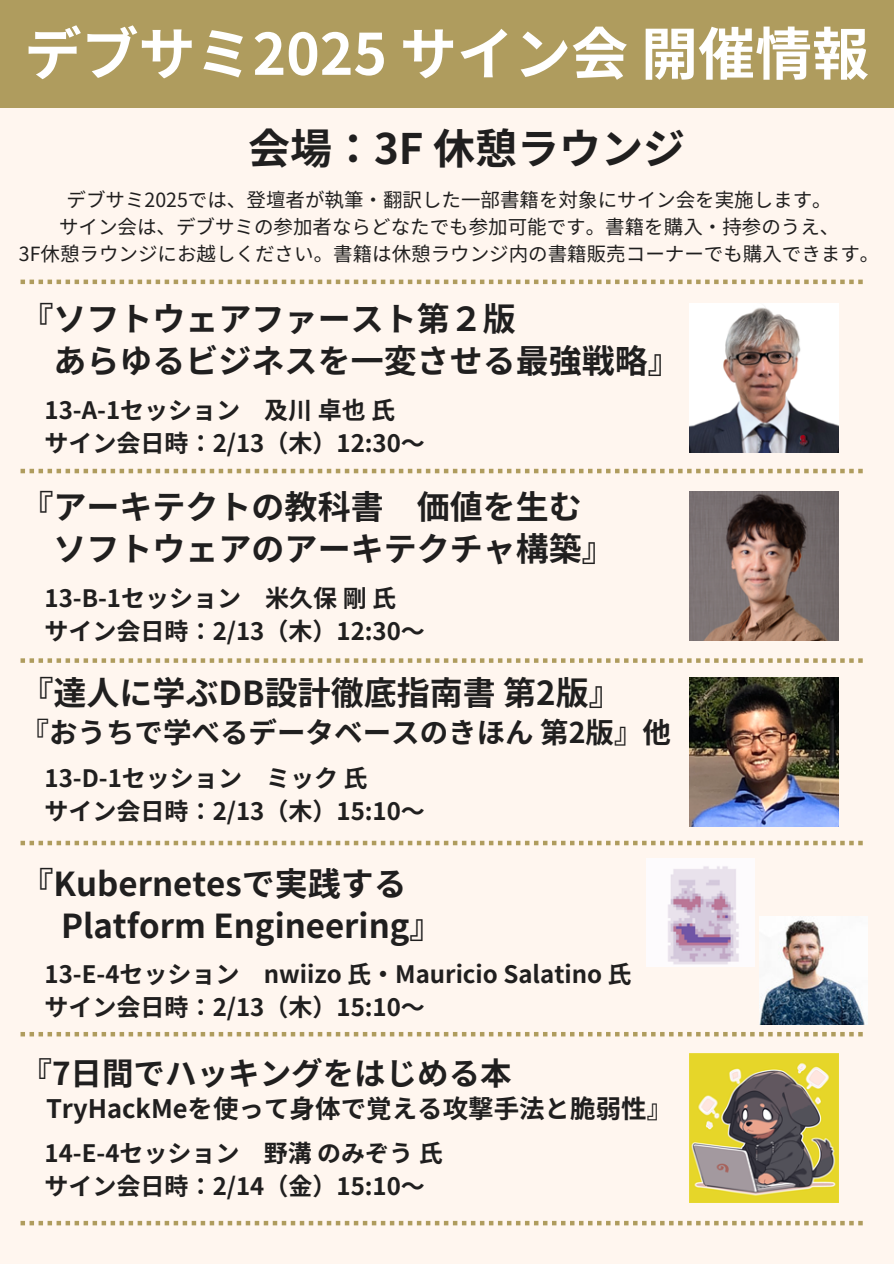
<style>
.page{position:relative;width:894px;height:1264px;background:#fff}
.page>*{position:absolute;margin:0;border:0;box-sizing:border-box;transform-origin:0 0}
.t1{font:700 57px "Noto Sans JP";color:#fff}
.t2{font:700 42px "Noto Sans JP";color:#201f1f}
.t3{font:700 33px/42px "Noto Sans JP";color:#201f1f}
.t4{font:700 31.5px "Noto Sans JP";color:#201f1f}
.t5{font:700 28.5px "Noto Sans JP";color:#201f1f}
.t6{font:700 25.5px "Noto Sans JP";color:#201f1f}
.t7{font:700 24px/33px "Noto Sans JP";color:#201f1f}
.t8{font:19.5px "Noto Sans JP";color:#201f1f}
</style>
<div class="page">
<div style="left:0;top:0;width:893px;height:1263px;background:#fff6ef"></div>
<div style="left:0;top:0;width:893px;height:107px;background:#af9c5e"></div>
<svg style="left:21px;top:279px;width:841px;height:5px"></svg>
<svg style="left:21px;top:469px;width:841px;height:4px"></svg>
<svg style="left:21px;top:658px;width:841px;height:5px"></svg>
<svg style="left:21px;top:1032px;width:841px;height:4px"></svg>
<svg style="left:21px;top:1220px;width:841px;height:5px"></svg>
<img style="left:689px;top:303px;width:148px;height:149px">
<img style="left:689px;top:491px;width:148px;height:149px">
<img style="left:689px;top:677px;width:148px;height:149px">
<img style="left:646px;top:858px;width:108px;height:108px">
<img style="left:759px;top:916px;width:108px;height:108px">
<img style="left:689px;top:1053px;width:148px;height:149px">
<svg style="left:21px;top:840px;width:841px;height:5px"></svg>
<h1 class="t1" style="left:24px;top:9px;width:846px">デブサミ2025 サイン会開催情報</h1>
<p class="t2" style="left:248px;top:115px;width:438px">会場：3F 休憩ラウンジ</p>
<h2 class="t8" style="left:67px;top:185px;width:766px">デブサミ2025では、登壇者が執筆・翻訳した一部書籍を対象にサイン会を実施します。</h2>
<p class="t8" style="left:59px;top:212px;width:781px">サイン会は、デブサミの参加者ならどなたでも参加可能です。書籍を購入・持参のうえ、</p>
<p class="t8" style="left:19px;top:239px;width:861px">3F休憩ラウンジにお越しください。書籍は休憩ラウンジ内の書籍販売コーナーでも購入できます。</p>
<p class="t3" style="left:54px;top:296px;width:628px;text-indent:-33px">『ソフトウェアファースト第２版<br>あらゆるビジネスを一変させる最強戦略』</p>
<h3 class="t7" style="left:45px;top:392px;width:380px">13-A-1セッション 及川卓也氏サイン会日時：2/13（木）12:30～</h3>
<h5 class="t3" style="left:54px;top:484px;width:562px;text-indent:-33px">『アーキテクトの教科書 価値を生むソフトウェアのアーキテクチャ構築』</h5>
<p class="t7" style="left:45px;top:580px;width:380px">13-B-1セッション 米久保剛氏サイン会日時：2/13（木）12:30～</p>
<p class="t3" style="left:21px;top:670px;width:602px">『達人に学ぶDB設計徹底指南書第2版』</p>
<p class="t5" style="left:21px;top:710px;width:651px">『おうちで学べるデータベースのきほん第2版』他</p>
<h3 class="t7" style="left:45px;top:760px;width:380px">13-D-1セッション ミック氏<br>サイン会日時：2/13（木）15:10～</h3>
<h5 class="t3" style="left:61px;top:860px;width:383px;text-indent:-40px">『Kubernetesで実践する<br>Platform Engineering』</h5>
<p class="t7" style="left:45px;top:956px;width:586px">13-E-4セッション nwiizo 氏・Mauricio Salatino 氏サイン会日時：2/13（木）15:10～</p>
<p class="t4" style="left:21px;top:1048px;width:492px">『7日間でハッキングをはじめる本</p>
<p class="t6" style="left:46px;top:1088px;width:627px">TryHackMeを使って身体で覚える攻撃手法と脆弱性』</p>
<h4 class="t7" style="left:45px;top:1135px;width:397px">14-E-4セッション 野溝のみぞう氏サイン会日時：2/14（金）15:10～</h4>
</div>
